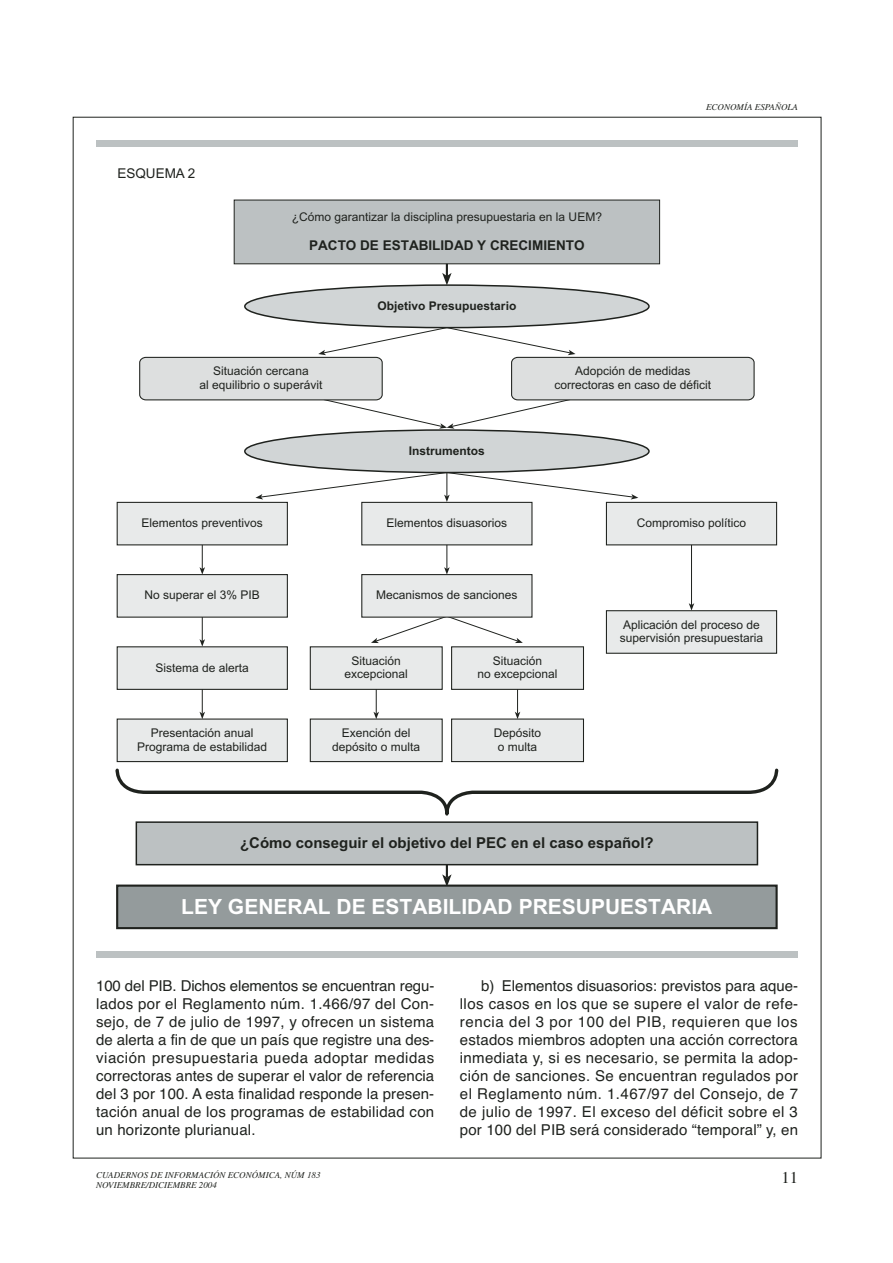
<style>
.page{position:relative;width:893px;height:1263px;background:#fff}
.page>*{position:absolute;margin:0;border:0;box-sizing:border-box;transform-origin:0 0}
.t1{font:700 21px "Arial";color:#fff}
.t2{font:16.5px "Times";color:#1f221e}
.t3{font:15px/18px "Helvetica";letter-spacing:.01em;color:#1f221e;text-align:justify}
.t4{font:700 15px "Arial";color:#1f221e}
.t5{font:700 13.5px "Arial";color:#1f221e}
.t6{font:13.5px "Arial";color:#1f221e}
.t7{font:12px/13.5px "Arial";color:#1f221e;text-align:center}
.t8{font:700 12px "Arial";color:#1f221e}
.t9{font:italic 9px/10.8px "Times";color:#1f221e}
</style>
<div class="page">
<svg style="left:373px;top:690px;width:6px;height:29px"></svg>
<svg style="left:514px;top:690px;width:6px;height:29px"></svg>
<hr style="left:691px;top:541px;width:1px;height:64px;background:#1f221e">
<svg style="left:688px;top:603px;width:6px;height:7px"></svg>
<svg style="left:199px;top:618px;width:6px;height:28px"></svg>
<svg style="left:199px;top:545px;width:6px;height:29px"></svg>
<svg style="left:199px;top:690px;width:6px;height:29px"></svg>
<svg style="left:371px;top:618px;width:152px;height:25px"></svg>
<svg style="left:444px;top:545px;width:5px;height:29px"></svg>
<svg style="left:255px;top:470px;width:383px;height:32px"></svg>
<hr style="left:446px;top:254px;width:2px;height:22px;background:#1f221e">
<svg style="left:442px;top:273px;width:9px;height:11px"></svg>
<hr style="left:446px;top:856px;width:2px;height:21px;background:#1f221e">
<svg style="left:442px;top:874px;width:9px;height:11px"></svg>
<div style="left:234px;top:200px;width:426px;height:64px;background:#bcc1c2;border:1px solid #1f221e"></div>
<div style="left:244px;top:284px;width:405px;height:44px;background:#d1d5d6;border:2px solid #1f221e;border-radius:50%"></div>
<div style="left:244px;top:429px;width:405px;height:44px;background:#d1d5d6;border:2px solid #1f221e;border-radius:50%"></div>
<svg style="left:139px;top:327px;width:616px;height:102px"></svg>
<div style="left:606px;top:610px;width:171px;height:44px;background:#e8eaea;border:1px solid #1f221e"></div>
<div style="left:606px;top:502px;width:171px;height:43px;background:#e8eaea;border:1px solid #1f221e"></div>
<div style="left:361px;top:502px;width:171px;height:43px;background:#e8eaea;border:1px solid #1f221e"></div>
<div style="left:361px;top:574px;width:171px;height:44px;background:#e8eaea;border:1px solid #1f221e"></div>
<div style="left:310px;top:646px;width:132px;height:44px;background:#e8eaea;border:1px solid #1f221e"></div>
<div style="left:451px;top:646px;width:133px;height:44px;background:#e8eaea;border:1px solid #1f221e"></div>
<div style="left:310px;top:719px;width:132px;height:43px;background:#e8eaea;border:1px solid #1f221e"></div>
<div style="left:451px;top:719px;width:133px;height:43px;background:#e8eaea;border:1px solid #1f221e"></div>
<div style="left:117px;top:719px;width:171px;height:43px;background:#e8eaea;border:1px solid #1f221e"></div>
<div style="left:117px;top:646px;width:171px;height:44px;background:#e8eaea;border:1px solid #1f221e"></div>
<div style="left:117px;top:574px;width:171px;height:44px;background:#e8eaea;border:1px solid #1f221e"></div>
<div style="left:117px;top:502px;width:171px;height:43px;background:#e8eaea;border:1px solid #1f221e"></div>
<div style="left:136px;top:821px;width:622px;height:44px;background:#bcc1c2;border:2px solid #1f221e"></div>
<div style="left:116px;top:885px;width:661px;height:44px;background:#949b9c;border:2px solid #1f221e"></div>
<svg style="left:115px;top:768px;width:664px;height:48px"></svg>
<div style="left:96px;top:140px;width:702px;height:7px;background:#bcc1c2"></div>
<div style="left:96px;top:951px;width:702px;height:7px;background:#bcc1c2"></div>
<p class="t6" style="left:117px;top:168px;width:80px">ESQUEMA 2</p>
<p class="t7" style="left:292px;top:211px;width:312px">¿Cómo garantizar la disciplina presupuestaria en la UEM?</p>
<p class="t5" style="left:309px;top:240px;width:277px">PACTO DE ESTABILIDAD Y CRECIMIENTO</p>
<p class="t8" style="left:377px;top:301px;width:140px">Objetivo Presupuestario</p>
<p class="t9" style="left:706px;top:103px;width:93px">ECONOMÍA ESPAÑOLA</p>
<p class="t7" style="left:199px;top:366px;width:124px">Situación cercana<br>al equilibrio o superávit</p>
<p class="t7" style="left:554px;top:366px;width:158px">Adopción de medidas correctoras en caso de déficit</p>
<p class="t7" style="left:141px;top:517px;width:123px">Elementos preventivos</p>
<p class="t7" style="left:144px;top:590px;width:117px">No superar el 3% PIB</p>
<p class="t8" style="left:409px;top:446px;width:78px">Instrumentos</p>
<p class="t7" style="left:386px;top:517px;width:122px">Elementos disuasorios</p>
<p class="t7" style="left:636px;top:517px;width:111px">Compromiso político</p>
<p class="t7" style="left:376px;top:590px;width:143px">Mecanismos de sanciones</p>
<p class="t7" style="left:619px;top:619px;width:145px;text-align:left">Aplicación del proceso de supervisión presupuestaria</p>
<p class="t7" style="left:155px;top:662px;width:95px">Sistema de alerta</p>
<p class="t7" style="left:344px;top:655px;width:65px">Situación excepcional</p>
<p class="t7" style="left:477px;top:655px;width:82px">Situación<br>no excepcional</p>
<p class="t7" style="left:137px;top:727px;width:132px">Presentación anual<br>Programa de estabilidad</p>
<p class="t7" style="left:332px;top:727px;width:90px">Exención del depósito o multa</p>
<p class="t7" style="left:494px;top:727px;width:49px">Depósito o multa</p>
<p class="t4" style="left:240px;top:837px;width:415px">¿Cómo conseguir el objetivo del PEC en el caso español?</p>
<h1 class="t1" style="left:181px;top:899px;width:532px">LEY GENERAL DE ESTABILIDAD PRESUPUESTARIA</h1>
<p class="t3" style="left:96px;top:978px;width:340px">100 del PIB. Dichos elementos se encuentran regu&shy;lados por el Reglamento núm. 1.466/97 del Con&shy;sejo, de 7 de julio de 1997, y ofrecen un sistema de alerta a fin de que un país que registre una des&shy;viación presupuestaria pueda adoptar medidas correctoras antes de superar el valor de referencia del 3 por 100. A esta finalidad responde la presen&shy;tación anual de los programas de estabilidad con un horizonte plurianual.</p>
<p class="t3" style="left:460px;top:978px;width:340px;text-indent:21px">b) Elementos disuasorios: previstos para aque&shy;llos casos en los que se supere el valor de refe&shy;rencia del 3 por 100 del PIB, requieren que los estados miembros adopten una acción correctora inmediata y, si es necesario, se permita la adop&shy;ción de sanciones. Se encuentran regulados por el Reglamento núm. 1.467/97 del Consejo, de 7 de julio de 1997. El exceso del déficit sobre el 3 por 100 del PIB será considerado “temporal” y, en</p>
<p class="t9" style="left:96px;top:1170px;width:226px">CUADERNOS DE INFORMACIÓN ECONÓMICA, NÚM 183<br>NOVIEMBRE/DICIEMBRE 2004</p>
<p class="t2" style="left:781px;top:1171px;width:18px">11</p>
</div>
